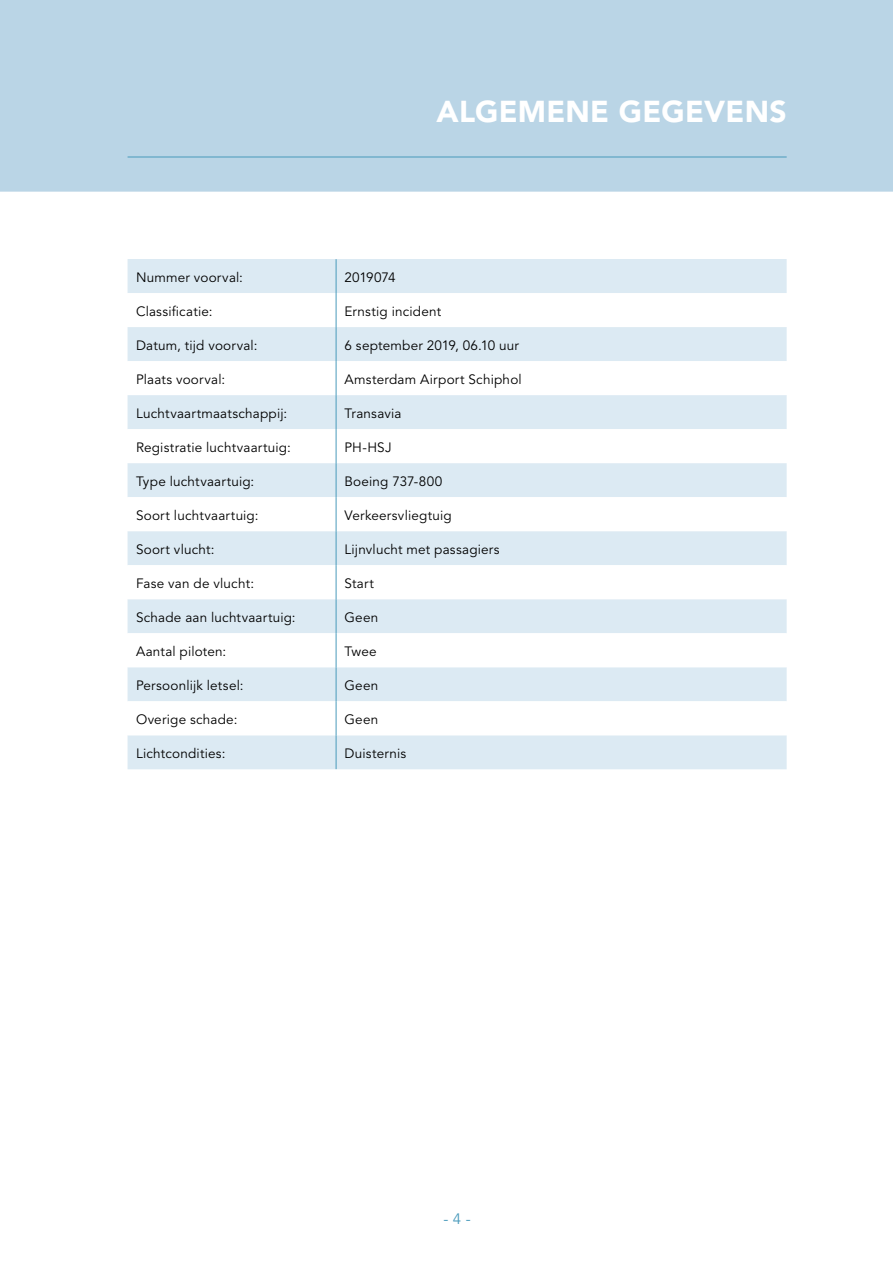
<style>
.page{position:relative;width:893px;height:1263px;background:#fff}
.page>*{position:absolute;margin:0;border:0;box-sizing:border-box;transform-origin:0 0}
.Hoofdstuk_kop_-nr{font:900 30px "Avenir LT Std";letter-spacing:.01em;color:#fff}
.t1{font:15px "Avenir LT Std";color:#499abb}
.Tabel_bodytekst{font:13.5px "Avenir LT Std";letter-spacing:.015em;color:#000}
.Tabel_bodytekst-2{font:13.5px "Avenir LT Std";letter-spacing:-.015em;color:#000}
</style>
<div class="page">
<div style="left:0;top:0;width:893px;height:192px;background:#bad5e6"></div>
<hr style="left:128px;top:157px;width:659px;height:1px;background:#499abb">
<div style="left:128px;top:259px;width:659px;height:510px;background:#dceaf3"></div>
<svg style="left:128px;top:293px;width:659px;height:442px"></svg>
<hr style="left:336px;top:259px;width:1px;height:34px;background:#499abb">
<hr style="left:336px;top:293px;width:1px;height:34px;background:#499abb">
<hr style="left:336px;top:327px;width:1px;height:34px;background:#499abb">
<hr style="left:336px;top:361px;width:1px;height:34px;background:#499abb">
<hr style="left:336px;top:395px;width:1px;height:34px;background:#499abb">
<hr style="left:336px;top:429px;width:1px;height:34px;background:#499abb">
<hr style="left:336px;top:463px;width:1px;height:34px;background:#499abb">
<hr style="left:336px;top:497px;width:1px;height:34px;background:#499abb">
<hr style="left:336px;top:531px;width:1px;height:34px;background:#499abb">
<hr style="left:336px;top:565px;width:1px;height:34px;background:#499abb">
<hr style="left:336px;top:599px;width:1px;height:34px;background:#499abb">
<hr style="left:336px;top:633px;width:1px;height:34px;background:#499abb">
<hr style="left:336px;top:667px;width:1px;height:34px;background:#499abb">
<hr style="left:336px;top:701px;width:1px;height:34px;background:#499abb">
<hr style="left:336px;top:735px;width:1px;height:34px;background:#499abb">
<p class="Hoofdstuk_kop_-nr" style="left:437px;top:93px;width:352px">ALGEMENE GEGEVENS</p>
<p class="Tabel_bodytekst" style="left:136px;top:269px;width:108px">Nummer voorval:</p>
<p class="Tabel_bodytekst-2" style="left:345px;top:269px;width:52px">2019074</p>
<p class="Tabel_bodytekst" style="left:136px;top:303px;width:78px">Classificatie:</p>
<p class="Tabel_bodytekst" style="left:345px;top:303px;width:98px">Ernstig incident</p>
<p class="Tabel_bodytekst" style="left:136px;top:337px;width:123px">Datum, tijd voorval:</p>
<p class="Tabel_bodytekst" style="left:345px;top:337px;width:176px">6 september 2019, 06.10 uur</p>
<p class="Tabel_bodytekst" style="left:136px;top:371px;width:91px">Plaats voorval:</p>
<p class="Tabel_bodytekst" style="left:345px;top:371px;width:179px">Amsterdam Airport Schiphol</p>
<p class="Tabel_bodytekst" style="left:136px;top:405px;width:153px">Luchtvaartmaatschappij:</p>
<p class="Tabel_bodytekst" style="left:345px;top:405px;width:58px">Transavia</p>
<p class="Tabel_bodytekst" style="left:136px;top:439px;width:156px">Registratie luchtvaartuig:</p>
<p class="Tabel_bodytekst" style="left:345px;top:439px;width:49px">PH-HSJ</p>
<p class="Tabel_bodytekst" style="left:136px;top:473px;width:120px">Type luchtvaartuig:</p>
<p class="Tabel_bodytekst" style="left:345px;top:473px;width:99px">Boeing 737-800</p>
<p class="Tabel_bodytekst" style="left:136px;top:507px;width:124px">Soort luchtvaartuig:</p>
<p class="Tabel_bodytekst" style="left:345px;top:507px;width:109px">Verkeersvliegtuig</p>
<p class="Tabel_bodytekst" style="left:136px;top:541px;width:80px">Soort vlucht:</p>
<p class="Tabel_bodytekst" style="left:345px;top:541px;width:156px">Lijnvlucht met passagiers</p>
<p class="Tabel_bodytekst" style="left:136px;top:575px;width:120px">Fase van de vlucht:</p>
<p class="Tabel_bodytekst" style="left:345px;top:575px;width:31px">Start</p>
<p class="Tabel_bodytekst" style="left:136px;top:609px;width:161px">Schade aan luchtvaartuig:</p>
<p class="Tabel_bodytekst" style="left:345px;top:609px;width:35px">Geen</p>
<p class="Tabel_bodytekst" style="left:136px;top:643px;width:92px">Aantal piloten:</p>
<p class="Tabel_bodytekst" style="left:345px;top:643px;width:34px">Twee</p>
<p class="Tabel_bodytekst" style="left:136px;top:677px;width:109px">Persoonlijk letsel:</p>
<p class="Tabel_bodytekst" style="left:345px;top:677px;width:35px">Geen</p>
<p class="Tabel_bodytekst" style="left:136px;top:711px;width:103px">Overige schade:</p>
<p class="Tabel_bodytekst" style="left:345px;top:711px;width:35px">Geen</p>
<p class="Tabel_bodytekst" style="left:136px;top:745px;width:91px">Lichtcondities:</p>
<p class="Tabel_bodytekst" style="left:345px;top:745px;width:63px">Duisternis</p>
<p class="t1" style="left:443px;top:1210px;width:29px">- 4 -</p>
</div>
